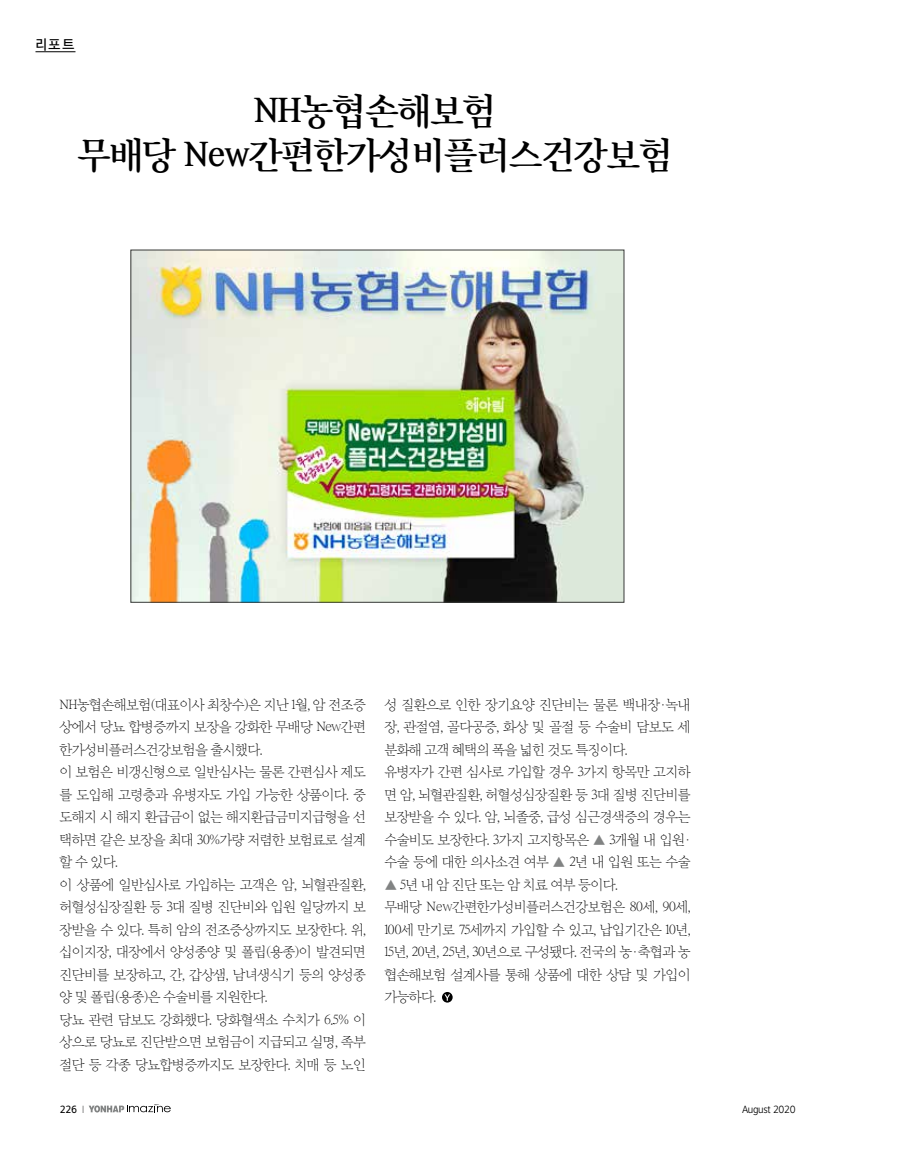
<style>
.page{position:relative;width:898px;height:1149px;background:#fff}
.page>*{position:absolute;margin:0;border:0;box-sizing:border-box;transform-origin:0 0}
.t1{font:36px/43.5px "Yoon Myungjo Pro 750";letter-spacing:-.03em;color:#000;text-align:center;scale:.95 1}
.t2{font:13.8px/22.5px "Yoon Myungjo Pro 710";letter-spacing:-.05em;color:#000}
.t3{font:12.75px "Yoon Gothic Pro 760";color:#000}
.t4{font:500 10.5px "Arita Heiti";letter-spacing:-.025em;color:#000}
.t5{font:700 10.5px "Arita Heiti";color:#000}
.s1{color:#818383}
.s2{font-weight:300}
</style>
<div class="page">
<hr style="left:35px;top:51px;width:40px;height:1px;background:#000">
<svg style="left:89px;top:1104px;width:82px;height:8px"></svg>
<svg style="left:442px;top:991px;width:10px;height:11px"></svg>
<svg style="left:444px;top:994px;width:6px;height:6px"></svg>
<img style="left:133px;top:252px;width:488px;height:348px">
<p class="t3" style="left:35px;top:35px;width:40px">리포트</p>
<h1 class="t1" style="left:77px;top:88px;width:628px">NH농협손해보험<br>무배당 New간편한가성비플러스건강보험</h1>
<p class="t2" style="left:60px;top:692px;width:308px">NH농협손해보험(대표이사 최창수)은 지난 1월, 암 전조증 상에서 당뇨 합병증까지 보장을 강화한 무배당 New간편 한가성비플러스건강보험을 출시했다.<br>이 보험은 비갱신형으로 일반심사는 물론 간편심사 제도 를 도입해 고령층과 유병자도 가입 가능한 상품이다. 중 도해지 시 해지 환급금이 없는 해지환급금미지급형을 선 택하면 같은 보장을 최대 30%가량 저렴한 보험료로 설계 할 수 있다.<br>이 상품에 일반심사로 가입하는 고객은 암, 뇌혈관질환, 허혈성심장질환 등 3대 질병 진단비와 입원 일당까지 보 장받을 수 있다. 특히 암의 전조증상까지도 보장한다. 위, 십이지장, 대장에서 양성종양 및 폴립(용종)이 발견되면 진단비를 보장하고, 간, 갑상샘, 남녀생식기 등의 양성종 양 및 폴립(용종)은 수술비를 지원한다.<br>당뇨 관련 담보도 강화했다. 당화혈색소 수치가 6.5% 이 상으로 당뇨로 진단받으면 보험금이 지급되고 실명, 족부 절단 등 각종 당뇨합병증까지도 보장한다. 치매 등 노인</p>
<p class="t2" style="left:384px;top:692px;width:308px">성 질환으로 인한 장기요양 진단비는 물론 백내장·녹내 장, 관절염, 골다공증, 화상 및 골절 등 수술비 담보도 세 분화해 고객 혜택의 폭을 넓힌 것도 특징이다.<br>유병자가 간편 심사로 가입할 경우 3가지 항목만 고지하 면 암, 뇌혈관질환, 허혈성심장질환 등 3대 질병 진단비를 보장받을 수 있다. 암, 뇌졸중, 급성 심근경색증의 경우는 수술비도 보장한다. 3가지 고지항목은 <span class="s1">▲</span> 3개월 내 입원· 수술 등에 대한 의사소견 여부 <span class="s1">▲</span> 2년 내 입원 또는 수술</p>
<p class="t2" style="left:384px;top:872px;width:308px"><span class="s1">▲</span> 5년 내 암 진단 또는 암 치료 여부 등이다.<br>무배당 New간편한가성비플러스건강보험은 80세, 90세,<br>100세 만기로 75세까지 가입할 수 있고, 납입기간은 10년,<br>15년, 20년, 25년, 30년으로 구성됐다. 전국의 농·축협과 농 협손해보험 설계사를 통해 상품에 대한 상담 및 가입이 가능하다.</p>
<p class="t5" style="left:60px;top:1102px;width:26px">226 <span class="s2">I</span></p>
<p class="t4" style="left:741px;top:1102px;width:55px">August 2020</p>
</div>
